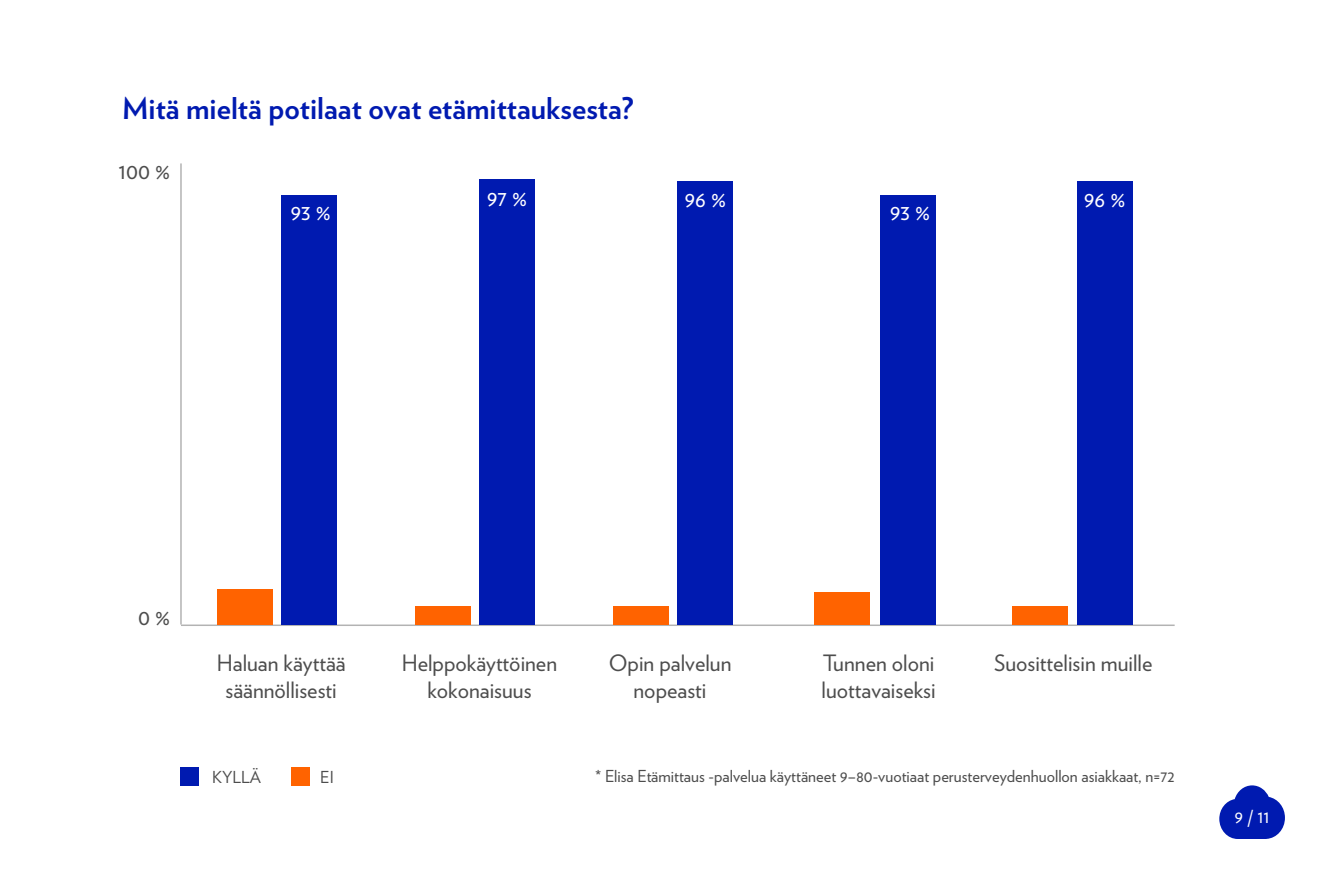
<style>
.page{position:relative;width:1339px;height:893px;background:#fff}
.page>*{position:absolute;margin:0;border:0;box-sizing:border-box;transform-origin:0 0}
.t1{font:700 30px "Verlag";color:#001ab0}
.t2{font:22.5px/27px "Verlag";color:#4d4d4d;text-align:center}
.t3{font:22.5px "Verlag";color:#fff}
.t4{font:18px "Verlag";color:#fff}
.t5{font:16.5px "Verlag";color:#4d4d4d}
</style>
<div class="page">
<svg style="left:180px;top:163px;width:994px;height:463px"></svg>
<div style="left:281px;top:195px;width:55px;height:429px;background:#001ab0"></div>
<div style="left:880px;top:195px;width:56px;height:429px;background:#001ab0"></div>
<div style="left:479px;top:179px;width:56px;height:445px;background:#001ab0"></div>
<div style="left:677px;top:181px;width:56px;height:443px;background:#001ab0"></div>
<div style="left:1076px;top:181px;width:56px;height:443px;background:#001ab0"></div>
<div style="left:217px;top:589px;width:55px;height:35px;background:#ff6300"></div>
<div style="left:181px;top:767px;width:18px;height:19px;background:#001ab0"></div>
<div style="left:292px;top:767px;width:18px;height:19px;background:#ff6300"></div>
<div style="left:415px;top:606px;width:55px;height:18px;background:#ff6300"></div>
<div style="left:613px;top:606px;width:55px;height:18px;background:#ff6300"></div>
<div style="left:814px;top:592px;width:55px;height:32px;background:#ff6300"></div>
<div style="left:1012px;top:606px;width:55px;height:18px;background:#ff6300"></div>
<svg style="left:1219px;top:785px;width:65px;height:54px"></svg>
<h1 class="t1" style="left:122px;top:85px;width:513px">Mitä mieltä potilaat ovat etämittauksesta?</h1>
<p class="t2" style="left:118px;top:157px;width:53px">100 %</p>
<p class="t3" style="left:487px;top:181px;width:42px">97 %</p>
<p class="t3" style="left:684px;top:182px;width:43px">96 %</p>
<p class="t3" style="left:1083px;top:182px;width:43px">96 %</p>
<p class="t3" style="left:290px;top:195px;width:42px">93 %</p>
<p class="t3" style="left:889px;top:195px;width:42px">93 %</p>
<p class="t2" style="left:138px;top:602px;width:33px">0 %</p>
<p class="t2" style="left:217px;top:648px;width:130px">Haluan käyttää säännöllisesti</p>
<p class="t2" style="left:401px;top:648px;width:157px">Helppokäyttöinen kokonaisuus</p>
<p class="t2" style="left:608px;top:648px;width:124px">Opin palvelun nopeasti</p>
<p class="t2" style="left:821px;top:648px;width:115px;text-align:left">Tunnen oloni luottavaiseksi</p>
<p class="t2" style="left:993px;top:648px;width:160px">Suosittelisin muille</p>
<p class="t5" style="left:212px;top:765px;width:50px">KYLLÄ</p>
<p class="t5" style="left:320px;top:765px;width:15px">EI</p>
<p class="t5" style="left:595px;top:763px;width:581px">* Elisa Etämittaus -palvelua käyttäneet 9–80-vuotiaat perusterveydenhuollon asiakkaat, n=72</p>
<p class="t4" style="left:1234px;top:803px;width:36px">9 / 11</p>
</div>
